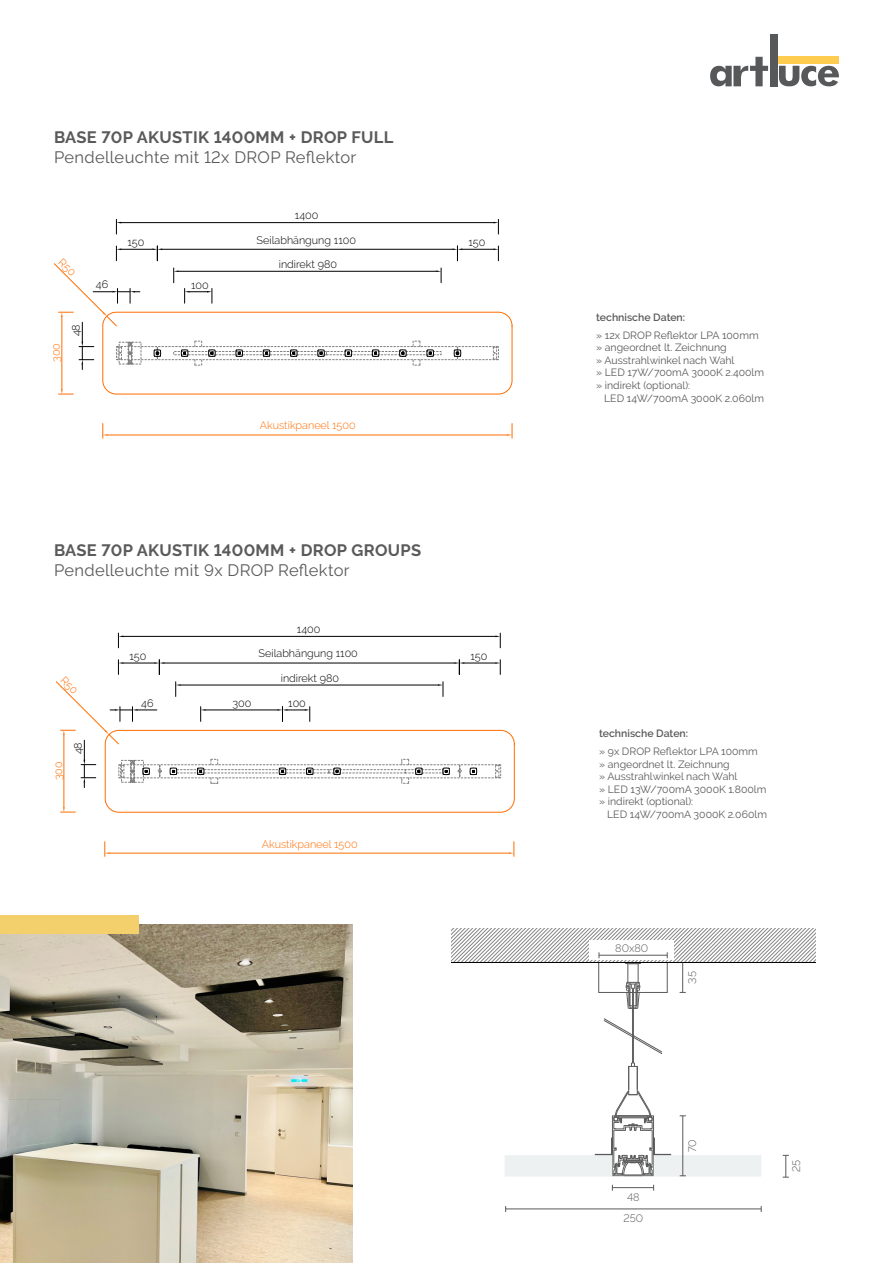
<style>
.page{position:relative;width:893px;height:1263px;background:#fff}
.page>*{position:absolute;margin:0;border:0;box-sizing:border-box;transform-origin:0 0}
.Titel_-_Datenblatt{font:16.5px "Raleway";letter-spacing:.02em;color:#5a5a5a}
.Titel_-_Datenblatt-2{font:700 16.5px "Raleway";letter-spacing:.02em;color:#5a5a5a}
.Tabelle_-_Werte_-_Zentr_-_Reg{font:300 10.95px "Raleway";color:#5a5a5a}
.t1{font:300 10.8px "Raleway";color:#000}
.t2{font:300 10.8px "Raleway";color:#ff6d00}
.t3{font:10.5px "Raleway";color:#5a5a5a}
.t4{font:600 10.5px "Raleway";color:#5a5a5a}
</style>
<div class="page">
<svg style="left:710px;top:57px;width:58px;height:29px"></svg>
<div style="left:770px;top:34px;width:7px;height:52px;background:#57585a"></div>
<svg style="left:779px;top:66px;width:60px;height:20px"></svg>
<div style="left:779px;top:57px;width:60px;height:7px;background:#fecc4e"></div>
<img style="left:0;top:925px;width:352px;height:338px">
<div style="left:0;top:915px;width:138px;height:19px;background:#f3d06b"></div>
<hr style="left:633px;top:988px;width:1px;height:75px;background:#5a5a5a">
<hr style="left:632px;top:988px;width:1px;height:75px;background:#5a5a5a">
<svg style="left:604px;top:1018px;width:58px;height:36px"></svg>
<hr style="left:506px;top:1209px;width:255px;height:1px;background:#5a5a5a">
<hr style="left:612px;top:1187px;width:42px;height:1px;background:#5a5a5a">
<svg style="left:783px;top:1155px;width:6px;height:23px"></svg>
<svg style="left:505px;top:1063px;width:256px;height:113px"></svg>
<svg style="left:451px;top:928px;width:364px;height:81px"></svg>
<hr style="left:121px;top:222px;width:372px;height:1px;background:#000">
<svg style="left:116px;top:219px;width:5px;height:15px"></svg>
<svg style="left:493px;top:219px;width:6px;height:15px"></svg>
<div style="left:103px;top:312px;width:409px;height:82px;border:1px solid #ff6d00;border-radius:14px"></div>
<hr style="left:108px;top:435px;width:399px;height:1px;background:#ff6d00">
<svg style="left:103px;top:423px;width:5px;height:15px"></svg>
<svg style="left:507px;top:423px;width:6px;height:15px"></svg>
<hr style="left:62px;top:317px;width:1px;height:72px;background:#ff6d00">
<svg style="left:59px;top:389px;width:14px;height:6px"></svg>
<div style="left:105px;top:730px;width:409px;height:82px;border:1px solid #ff6d00;border-radius:14px"></div>
<hr style="left:123px;top:636px;width:372px;height:1px;background:#000">
<svg style="left:118px;top:633px;width:5px;height:15px"></svg>
<svg style="left:495px;top:633px;width:6px;height:15px"></svg>
<hr style="left:110px;top:853px;width:399px;height:1px;background:#ff6d00">
<svg style="left:105px;top:842px;width:5px;height:14px"></svg>
<svg style="left:509px;top:842px;width:6px;height:14px"></svg>
<hr style="left:64px;top:735px;width:1px;height:72px;background:#ff6d00">
<svg style="left:61px;top:807px;width:14px;height:6px"></svg>
<svg style="left:54px;top:246px;width:445px;height:123px"></svg>
<svg style="left:56px;top:660px;width:445px;height:127px"></svg>
<p class="Titel_-_Datenblatt-2" style="left:54px;top:128px;width:341px">BASE 70P AKUSTIK 1400MM + DROP FULL</p>
<p class="Titel_-_Datenblatt" style="left:54px;top:147px;width:304px">Pendelleuchte mit 12x DROP Reflektor</p>
<p class="t1" style="left:295px;top:209px;width:25px">1400</p>
<p class="t1" style="left:127px;top:236px;width:18px">150</p>
<p class="t1" style="left:257px;top:234px;width:101px">Seilabhängung 1100</p>
<p class="t2" style="left:50px;top:362px;width:20px;rotate:-90deg">300</p>
<p class="t1" style="left:70px;top:336px;width:14px;rotate:-90deg">48</p>
<p class="t1" style="left:96px;top:278px;width:14px">46</p>
<p class="t1" style="left:191px;top:279px;width:19px">100</p>
<p class="t1" style="left:279px;top:258px;width:60px">indirekt 980</p>
<p class="t2" style="left:260px;top:419px;width:97px">Akustikpaneel 1500</p>
<p class="Titel_-_Datenblatt-2" style="left:54px;top:541px;width:369px">BASE 70P AKUSTIK 1400MM + DROP GROUPS</p>
<p class="Titel_-_Datenblatt" style="left:54px;top:560px;width:297px">Pendelleuchte mit 9x DROP Reflektor</p>
<p class="t1" style="left:297px;top:623px;width:25px">1400</p>
<p class="t1" style="left:129px;top:649px;width:18px">150</p>
<p class="t1" style="left:259px;top:647px;width:101px">Seilabhängung 1100</p>
<p class="t1" style="left:281px;top:671px;width:60px">indirekt 980</p>
<p class="t2" style="left:52px;top:780px;width:20px;rotate:-90deg">300</p>
<p class="t1" style="left:72px;top:754px;width:14px;rotate:-90deg">48</p>
<p class="t1" style="left:141px;top:697px;width:14px">46</p>
<p class="t1" style="left:232px;top:696px;width:20px">300</p>
<p class="t1" style="left:288px;top:696px;width:19px">100</p>
<p class="t2" style="left:262px;top:837px;width:97px">Akustikpaneel 1500</p>
<p class="t1" style="left:468px;top:236px;width:18px">150</p>
<p class="t1" style="left:470px;top:649px;width:18px">150</p>
<p class="t4" style="left:596px;top:311px;width:91px">technische Daten:</p>
<p class="t3" style="left:596px;top:329px;width:164px">» 12x DROP Reflektor LPA 100mm</p>
<p class="t3" style="left:596px;top:341px;width:132px">» angeordnet lt. Zeichnung</p>
<p class="t3" style="left:596px;top:354px;width:140px">» Ausstrahlwinkel nach Wahl</p>
<p class="t3" style="left:596px;top:367px;width:169px">» LED 17W/700mA 3000K 2.400lm</p>
<p class="t3" style="left:596px;top:379px;width:96px">» indirekt (optional):</p>
<p class="t3" style="left:604px;top:392px;width:161px">LED 14W/700mA 3000K 2.060lm</p>
<p class="t4" style="left:599px;top:727px;width:91px">technische Daten:</p>
<p class="t3" style="left:599px;top:745px;width:160px">» 9x DROP Reflektor LPA 100mm</p>
<p class="t3" style="left:599px;top:758px;width:132px">» angeordnet lt. Zeichnung</p>
<p class="t3" style="left:599px;top:770px;width:140px">» Ausstrahlwinkel nach Wahl</p>
<p class="t3" style="left:599px;top:783px;width:169px">» LED 13W/700mA 3000K 1.800lm</p>
<p class="t3" style="left:599px;top:796px;width:96px">» indirekt (optional):</p>
<p class="t3" style="left:607px;top:808px;width:161px">LED 14W/700mA 3000K 2.060lm</p>
<p class="Tabelle_-_Werte_-_Zentr_-_Reg" style="left:615px;top:942px;width:35px">80x80</p>
<p class="Tabelle_-_Werte_-_Zentr_-_Reg" style="left:686px;top:984px;width:14px;rotate:-90deg">35</p>
<p class="Tabelle_-_Werte_-_Zentr_-_Reg" style="left:627px;top:1191px;width:14px">48</p>
<p class="Tabelle_-_Werte_-_Zentr_-_Reg" style="left:624px;top:1212px;width:21px">250</p>
<p class="Tabelle_-_Werte_-_Zentr_-_Reg" style="left:686px;top:1152px;width:14px;rotate:-90deg">70</p>
<p class="Tabelle_-_Werte_-_Zentr_-_Reg" style="left:790px;top:1172px;width:14px;rotate:-90deg">25</p>
</div>
